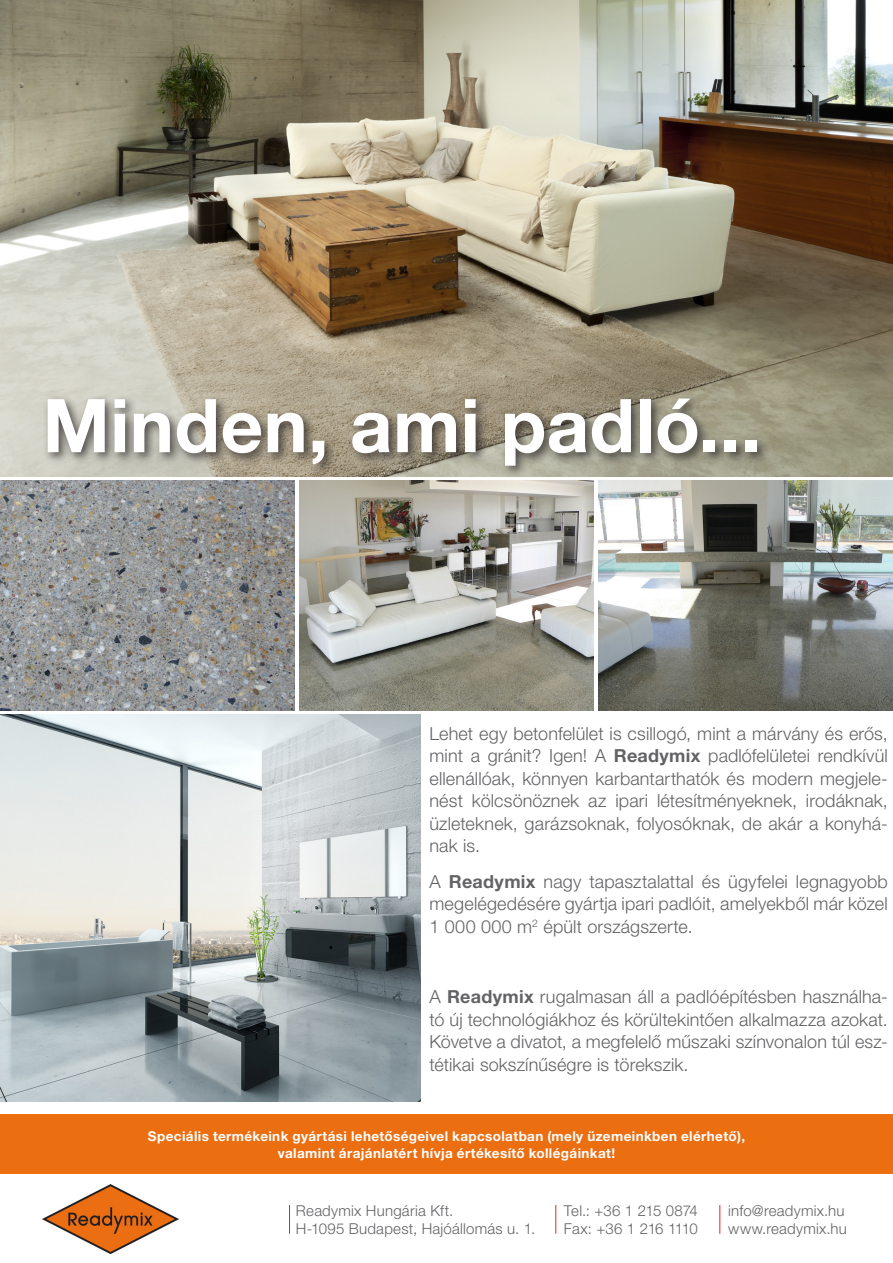
<style>
.page{position:relative;width:893px;height:1263px;background:#fff}
.page>*{position:absolute;margin:0;border:0;box-sizing:border-box;transform-origin:0 0}
.t1{font:700 74.25px "Helvetica Neue LT Std";letter-spacing:.005em;color:#fff}
.t2{font:300 18px/22.5px "Helvetica Neue LT Std";letter-spacing:.01em;color:#636366;text-align:justify}
.t3{font:300 15px "Helvetica Neue LT Std";letter-spacing:.015em;color:#636366}
.t4{font:300 15px "Helvetica Neue LT Std";letter-spacing:-.025em;color:#636366}
.t5{font:300 15px "Helvetica Neue LT Std";letter-spacing:-.035em;color:#636366}
.t6{font:700 13.5px "Helvetica Neue LT Std";letter-spacing:.03em;color:#fff}
.s1{font-weight:700}
</style>
<div class="page">
<img style="left:0;top:480px;width:295px;height:230px">
<img style="left:598px;top:480px;width:295px;height:230px">
<img style="left:299px;top:480px;width:295px;height:230px">
<img style="left:0;top:714px;width:421px;height:387px">
<img style="left:0;top:0;width:893px;height:476px">
<div style="left:43px;top:394px;width:727px;height:85px;background:#231f20;opacity:.75"></div>
<div style="left:0;top:1114px;width:893px;height:60px;background:#eb6e11"></div>
<img style="left:43px;top:1185px;width:136px;height:69px">
<svg style="left:289px;top:1205px;width:1px;height:29px"></svg>
<svg style="left:555px;top:1205px;width:1px;height:29px"></svg>
<svg style="left:719px;top:1205px;width:1px;height:29px"></svg>
<p class="t1" style="left:43px;top:380px;width:720px">Minden, ami padló...</p>
<p class="t2" style="left:429px;top:722px;width:460px">Lehet egy betonfelület is csillogó, mint a márvány és erős, mint a gránit? Igen! A <span class="s1">Readymix</span> padlófelületei rendkívül ellenállóak, könnyen karbantarthatók és modern megjele&shy;nést kölcsönöznek az ipari létesítményeknek, irodáknak, üzleteknek, garázsoknak, folyosóknak, de akár a konyhá&shy;nak is.</p>
<p class="t2" style="left:429px;top:869px;width:460px">A <span class="s1">Readymix</span> nagy tapasztalattal és ügyfelei legnagyobb megelégedésére gyártja ipari padlóit, amelyekből már közel 1 000 000 m<sup>2</sup> épült országszerte.</p>
<p class="t2" style="left:429px;top:985px;width:460px">A <span class="s1">Readymix</span> rugalmasan áll a padlóépítésben használha&shy;tó új technológiákhoz és körültekintően alkalmazza azokat.<br>Követve a divatot, a megfelelő műszaki színvonalon túl esz&shy;tétikai sokszínűségre is törekszik.</p>
<p class="t6" style="left:148px;top:1128px;width:599px">Speciális termékeink gyártási lehetőségeivel kapcsolatban (mely üzemeinkben elérhető),</p>
<p class="t6" style="left:278px;top:1145px;width:339px">valamint árajánlatért hívja értékesítő kollégáinkat!</p>
<p class="t3" style="left:296px;top:1201px;width:159px">Readymix Hungária Kft.</p>
<p class="t3" style="left:296px;top:1219px;width:241px">H-1095 Budapest, Hajóállomás u. 1.</p>
<p class="t4" style="left:564px;top:1201px;width:135px">Tel.: +36 1 215 0874</p>
<p class="t5" style="left:564px;top:1219px;width:135px">Fax: +36 1 216 1110</p>
<p class="t3" style="left:728px;top:1201px;width:118px">info@readymix.hu</p>
<p class="t3" style="left:728px;top:1219px;width:120px">www.readymix.hu</p>
</div>
